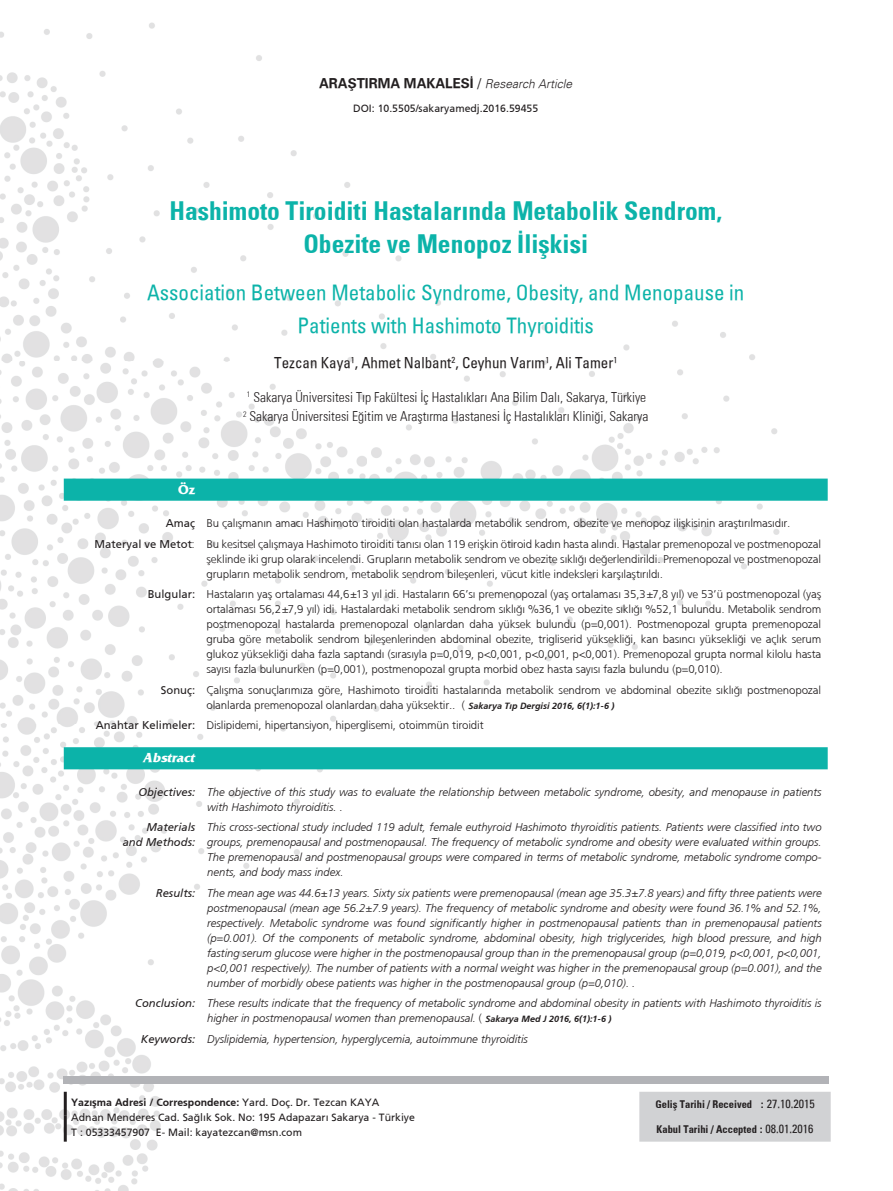
<style>
.page{position:relative;width:893px;height:1191px;background:#fff}
.page>*{position:absolute;margin:0;border:0;box-sizing:border-box;transform-origin:0 0}
.t1{font:700 condensed 25.5px/33px "Univers";color:#0cb3a9;text-align:center}
.t2{font:21px/33px "Univers Condensed";color:#0cb3a9;text-align:center}
.t3{font:15px "Univers Condensed";color:#231f20}
.t4{font:300 condensed 13.5px/19.5px "Univers";color:#231f20}
.t5{font:700 13.5px "Univers";color:#231f20}
.t6{font:italic 700 13.5px "Friz Quadrata";color:#fff}
.t7{font:700 13.5px "Friz Quadrata";color:#fff}
.t8{font:italic 300 11.25px/15px "Frutiger";color:#231f20}
.t9{font:300 11.25px/15px "Frutiger";color:#231f20}
.t10{font:italic 11.25px/15px "Frutiger Roman";color:#231f20;text-align:right}
.t11{font:10.5px/15px "Frutiger Roman";color:#231f20}
.t12{font:700 condensed 10.5px "Univers";color:#231f20}
.t13{font:700 10.5px "Frutiger";color:#231f20}
.s1{font-weight:400}
.s2{font-weight:300;font-style:italic;font-size:12px}
.s3{font-family:"Frutiger Roman";font-weight:400}
.s4{font-weight:700;font-style:italic;font-size:9px}
.s5{font-style:normal}
.s6{font-weight:700;font-size:9px}
.s7{font-family:"Frutiger";font-stretch:normal}
.s8{font-family:"Univers Condensed";font-weight:400;font-stretch:normal;font-size:12px}
</style>
<div class="page">
<img style="left:0;top:22px;width:831px;height:1169px">
<div style="left:64px;top:1076px;width:765px;height:7px;background:#b2b3b7"></div>
<div style="left:639px;top:1091px;width:192px;height:50px;background:#d1d2d4"></div>
<hr style="left:64px;top:1091px;width:3px;height:24px;background:#231f20">
<hr style="left:64px;top:1115px;width:3px;height:26px;background:#231f20">
<svg style="left:64px;top:478px;width:764px;height:291px"></svg>
<p class="t5" style="left:319px;top:75px;width:255px">ARAŞTIRMA MAKALESİ <span class="s1">/</span> <span class="s2">Research Article</span></p>
<p class="t11" style="left:353px;top:101px;width:187px">DOI: 10.5505/sakaryamedj.2016.59455</p>
<h1 class="t1" style="left:169px;top:194px;width:554px">Hashimoto Tiroiditi Hastalarında Metabolik Sendrom,<br>Obezite ve Menopoz İlişkisi</h1>
<h2 class="t2" style="left:147px;top:275px;width:599px">Association Between Metabolic Syndrome, Obesity, and Menopause in<br>Patients with Hashimoto Thyroiditis</h2>
<h3 class="t3" style="left:274px;top:353px;width:344px">Tezcan Kaya<sup>1</sup>, Ahmet Nalbant<sup>2</sup>, Ceyhun Varım<sup>1</sup>, Ali Tamer<sup>1</sup></h3>
<p class="t4" style="left:243px;top:387px;width:407px"><sup>1</sup> Sakarya Üniversitesi Tıp Fakültesi İç Hastalıkları Ana Bilim Dalı, Sakarya, Türkiye<br><sup>2</sup> Sakarya Üniversitesi Eğitim ve Araştırma Hastanesi İç Hastalıkları Kliniği, Sakarya</p>
<p class="t7" style="left:178px;top:481px;width:19px">Öz</p>
<p class="t9" style="left:95px;top:513px;width:729px;line-height:20.4px;text-indent:71px"><span class="s3">Amaç</span> Bu çalışmanın amacı Hashimoto tiroiditi olan hastalarda metabolik sendrom, obezite ve menopoz ilişkisinin araştırılmasıdır.<br><span class="s3">Materyal ve Metot</span>: Bu kesitsel çalışmaya Hashimoto tiroiditi tanısı olan 119 erişkin ötiroid kadın hasta alındı. Hastalar premenopozal ve postmenopozal</p>
<p class="t9" style="left:207px;top:551px;width:616px">şeklinde iki grup olarak incelendi. Grupların metabolik sendrom ve obezite sıklığı değerlendirildi. Premenopozal ve postmenopozal grupların metabolik sendrom, metabolik sendrom bileşenleri, vücut kitle indeksleri karşılaştırıldı.</p>
<p class="t9" style="left:207px;top:587px;width:616px;text-align:justify;text-indent:-60px"><span class="s3">Bulgular:</span> Hastaların yaş ortalaması 44,6±13 yıl idi. Hastaların 66’sı premenopozal (yaş ortalaması 35,3±7,8 yıl) ve 53’ü postmenopozal (yaş ortalaması 56,2±7,9 yıl) idi. Hastalardaki metabolik sendrom sıklığı %36,1 ve obezite sıklığı %52,1 bulundu. Metabolik sendrom postmenopozal hastalarda premenopozal olanlardan daha yüksek bulundu (p=0,001). Postmenopozal grupta premenopozal gruba göre metabolik sendrom bileşenlerinden abdominal obezite, trigliserid yüksekliği, kan basıncı yüksekliği ve açlık serum glukoz yüksekliği daha fazla saptandı (sırasıyla p=0,019, p&lt;0,001, p&lt;0,001, p&lt;0,001). Premenopozal grupta normal kilolu hasta sayısı fazla bulunurken (p=0,001), postmenopozal grupta morbid obez hasta sayısı fazla bulundu (p=0,010).</p>
<p class="t9" style="left:207px;top:682px;width:616px;text-indent:-46px"><span class="s3">Sonuç:</span> Çalışma sonuçlarımıza göre, Hashimoto tiroiditi hastalarında metabolik sendrom ve abdominal obezite sıklığı postmenopozal olanlarda premenopozal olanlardan daha yüksektir.. ( <span class="s4">Sakarya Tıp Dergisi 2016, 6(1):1-6 )</span></p>
<p class="t9" style="left:96px;top:717px;width:390px"><span class="s3">Anahtar Kelimeler:</span> Dislipidemi, hipertansiyon, hiperglisemi, otoimmün tiroidit</p>
<p class="t6" style="left:144px;top:750px;width:53px">Abstract</p>
<p class="t8" style="left:207px;top:784px;width:616px;text-indent:-69px"><span class="s3">Objectives:</span> The objective of this study was to evaluate the relationship between metabolic syndrome, obesity, and menopause in patients with Hashimoto thyroiditis. .</p>
<p class="t10" style="left:123px;top:820px;width:74px">Materials<br>and Methods:</p>
<p class="t8" style="left:207px;top:820px;width:616px;text-align:justify">This cross-sectional study included 119 adult, female euthyroid Hashimoto thyroiditis patients. Patients were classified into two groups, premenopausal and postmenopausal. The frequency of metabolic syndrome and obesity were evaluated within groups.<br>The premenopausal and postmenopausal groups were compared in terms of metabolic syndrome, metabolic syndrome compo&shy;nents, and body mass index.</p>
<p class="t8" style="left:207px;top:885px;width:616px;text-align:justify;text-indent:-51px"><span class="s3">Results:</span> The mean age was 44.6±13 years. Sixty six patients were premenopausal (mean age 35.3±7.8 years) and fifty three patients were postmenopausal (mean age 56.2±7.9 years). The frequency of metabolic syndrome and obesity were found 36.1% and 52.1%, respectively. Metabolic syndrome was found significantly higher in postmenopausal patients than in premenopausal patients (p=0.001). Of the components of metabolic syndrome, abdominal obesity, high triglycerides, high blood pressure, and high fasting serum glucose were higher in the postmenopausal group than in the premenopausal group (p=0,019, p&lt;0,001, p&lt;0,001, p&lt;0,001 respectively). The number of patients with a normal weight was higher in the premenopausal group (p=0.001), and the number of morbidly obese patients was higher in the postmenopausal group (p=0,010). .</p>
<p class="t8" style="left:207px;top:995px;width:616px;text-indent:-72px"><span class="s3">Conclusion:</span> These results indicate that the frequency of metabolic syndrome and abdominal obesity in patients with Hashimoto thyroiditis is higher in postmenopausal women than premenopausal. <span class="s5">(</span> <span class="s6">Sakarya Med J 2016, 6(1):1-6 )</span></p>
<p class="t8" style="left:141px;top:1031px;width:389px"><span class="s3">Keywords:</span> Dyslipidemia, hypertension, hyperglycemia, autoimmune thyroiditis</p>
<p class="t13" style="left:71px;top:1095px;width:310px">Yazışma Adresi / Correspondence: <span class="s3">Yard. Doç. Dr. Tezcan KAYA</span></p>
<p class="t11" style="left:71px;top:1109px;width:345px">Adnan Menderes Cad. Sağlık Sok. No: 195 Adapazarı Sakarya - Türkiye<br>T : 05333457907 E- Mail: kayatezcan@msn.com</p>
<p class="t12" style="left:655px;top:1097px;width:161px">Geliş Tarihi / Received <span class="s7">:</span> <span class="s8">27.10.2015</span></p>
<p class="t12" style="left:657px;top:1122px;width:158px">Kabul Tarihi / Accepted <span class="s7">:</span> <span class="s8">08.01.2016</span></p>
</div>
